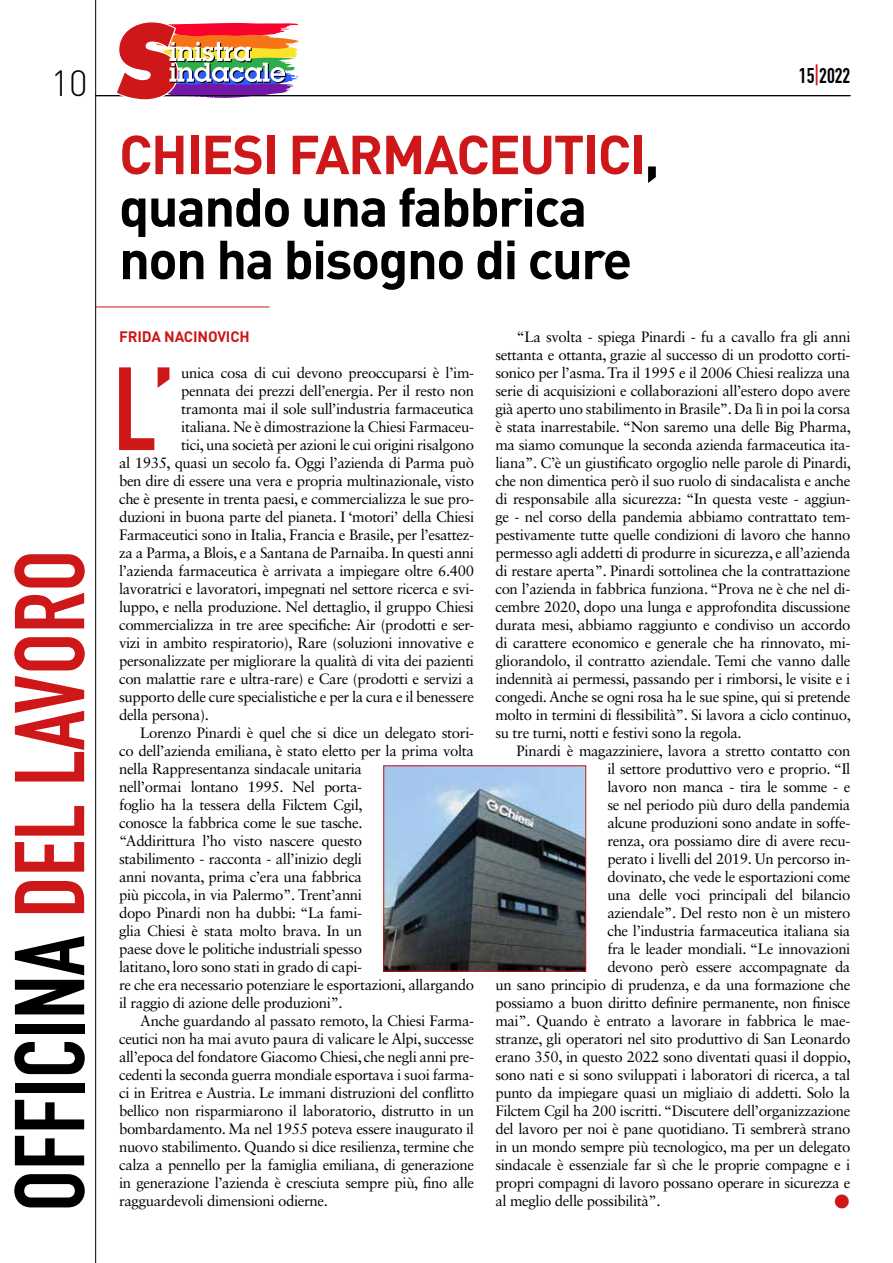
<style>
.page{position:relative;width:893px;height:1263px;background:#fff}
.page>*{position:absolute;margin:0;border:0;box-sizing:border-box;transform-origin:0 0}
.t1{font:116.1px "DIN Engschrift Std";color:#cd1719}
.t2{font:97.35px "DIN Engschrift Std";color:#cd1719}
.t3{font:700 54px/52.5px "DIN";letter-spacing:-.03em;color:#000}
.t4{font:300 36px "DIN";color:#000}
.t5{font:21px "DIN Engschrift Std";color:#000}
.t6{font:15px/18px "Sabon LT Std";letter-spacing:-.025em;color:#000;text-align:justify}
.t7{font:700 15px "DIN";letter-spacing:-.01em;color:#cd1719}
.t8{font:15px "Zapf Dingbats IT Cby BT";color:#cd1719}
.s1{color:#000}
.s2{color:#cd1719}
</style>
<div class="page">
<hr style="left:95px;top:95px;width:755px;height:1px;background:#000">
<hr style="left:95px;top:0;width:1px;height:1263px;background:#000">
<svg style="left:115px;top:22px;width:184px;height:78px"></svg>
<hr style="left:96px;top:307px;width:174px;height:1px;background:#cd1719">
<img style="left:385px;top:767px;width:199px;height:202px">
<div style="left:383px;top:765px;width:203px;height:206px;border:1px solid #cd1719"></div>
<h3 class="t4" style="left:51px;top:61px;width:39px">10</h3>
<h2 class="t2" style="left:-7px;top:1211px;width:663px;rotate:-90deg"><span class="s1">OFFICINA</span> DEL LAVORO</h2>
<h3 class="t3" style="left:119px;top:126px;width:542px"><span class="s2">CHIESI FARMACEUTICI</span>, quando una fabbrica non ha bisogno di cure</h3>
<h3 class="t5" style="left:799px;top:63px;width:53px">15<span class="s2">|</span>2022</h3>
<p class="t7" style="left:119px;top:327px;width:132px">FRIDA NACINOVICH</p>
<h1 class="t1" style="left:113px;top:341px;width:62px">L’</h1>
<p class="t6" style="left:181px;top:364px;width:294px">unica cosa di cui devono preoccuparsi è l’im-</p>
<p class="t6" style="left:181px;top:382px;width:294px">pennata dei prezzi dell’energia. Per il resto non</p>
<p class="t6" style="left:181px;top:400px;width:294px">tramonta mai il sole sull’industria farmaceutica</p>
<p class="t6" style="left:181px;top:418px;width:294px">italiana. Ne è dimostrazione la Chiesi Farmaceu-</p>
<p class="t6" style="left:181px;top:436px;width:294px">tici, una società per azioni le cui origini risalgono</p>
<p class="t6" style="left:119px;top:454px;width:357px">al 1935, quasi un secolo fa. Oggi l’azienda di Parma può</p>
<p class="t6" style="left:119px;top:472px;width:357px">ben dire di essere una vera e propria multinazionale, visto</p>
<p class="t6" style="left:119px;top:490px;width:357px">che è presente in trenta paesi, e commercializza le sue pro-</p>
<p class="t6" style="left:119px;top:508px;width:357px">duzioni in buona parte del pianeta. I ‘motori’ della Chiesi</p>
<p class="t6" style="left:119px;top:526px;width:356px">Farmaceutici sono in Italia, Francia e Brasile, per l’esattez-</p>
<p class="t6" style="left:119px;top:544px;width:357px">za a Parma, a Blois, e a Santana de Parnaiba. In questi anni</p>
<p class="t6" style="left:119px;top:562px;width:357px">l’azienda farmaceutica è arrivata a impiegare oltre 6.400</p>
<p class="t6" style="left:119px;top:580px;width:357px">lavoratrici e lavoratori, impegnati nel settore ricerca e svi-</p>
<p class="t6" style="left:119px;top:598px;width:357px">luppo, e nella produzione. Nel dettaglio, il gruppo Chiesi</p>
<p class="t6" style="left:119px;top:616px;width:357px">commercializza in tre aree specifiche: Air (prodotti e ser-</p>
<p class="t6" style="left:119px;top:634px;width:357px">vizi in ambito respiratorio), Rare (soluzioni innovative e</p>
<p class="t6" style="left:119px;top:652px;width:357px">personalizzate per migliorare la qualità di vita dei pazienti</p>
<p class="t6" style="left:119px;top:670px;width:357px">con malattie rare e ultra-rare) e Care (prodotti e servizi a</p>
<p class="t6" style="left:119px;top:688px;width:357px">supporto delle cure specialistiche e per la cura e il benessere</p>
<p class="t6" style="left:119px;top:706px;width:91px">della persona).</p>
<p class="t6" style="left:140px;top:724px;width:335px">Lorenzo Pinardi è quel che si dice un delegato stori-</p>
<p class="t6" style="left:119px;top:742px;width:357px">co dell’azienda emiliana, è stato eletto per la prima volta</p>
<p class="t6" style="left:119px;top:760px;width:245px">nella Rappresentanza sindacale unitaria</p>
<p class="t6" style="left:119px;top:778px;width:245px">nell’ormai lontano 1995. Nel porta-</p>
<p class="t6" style="left:119px;top:796px;width:245px">foglio ha la tessera della Filctem Cgil,</p>
<p class="t6" style="left:119px;top:814px;width:245px">conosce la fabbrica come le sue tasche.</p>
<p class="t6" style="left:119px;top:832px;width:245px">“Addirittura l’ho visto nascere questo</p>
<p class="t6" style="left:119px;top:850px;width:245px">stabilimento - racconta - all’inizio degli</p>
<p class="t6" style="left:119px;top:868px;width:245px">anni novanta, prima c’era una fabbrica</p>
<p class="t6" style="left:119px;top:886px;width:245px">più piccola, in via Palermo”. Trent’anni</p>
<p class="t6" style="left:119px;top:904px;width:245px">dopo Pinardi non ha dubbi: “La fami-</p>
<p class="t6" style="left:119px;top:922px;width:245px">glia Chiesi è stata molto brava. In un</p>
<p class="t6" style="left:119px;top:940px;width:245px">paese dove le politiche industriali spesso</p>
<p class="t6" style="left:119px;top:958px;width:245px">latitano, loro sono stati in grado di capi-</p>
<p class="t6" style="left:119px;top:976px;width:357px">re che era necessario potenziare le esportazioni, allargando</p>
<p class="t6" style="left:119px;top:994px;width:225px">il raggio di azione delle produzioni”.</p>
<p class="t6" style="left:140px;top:1012px;width:335px">Anche guardando al passato remoto, la Chiesi Farma-</p>
<p class="t6" style="left:119px;top:1030px;width:357px">ceutici non ha mai avuto paura di valicare le Alpi, successe</p>
<p class="t6" style="left:119px;top:1048px;width:357px">all’epoca del fondatore Giacomo Chiesi, che negli anni pre-</p>
<p class="t6" style="left:119px;top:1066px;width:357px">cedenti la seconda guerra mondiale esportava i suoi farma-</p>
<p class="t6" style="left:119px;top:1084px;width:357px">ci in Eritrea e Austria. Le immani distruzioni del conflitto</p>
<p class="t6" style="left:119px;top:1102px;width:357px">bellico non risparmiarono il laboratorio, distrutto in un</p>
<p class="t6" style="left:119px;top:1120px;width:357px">bombardamento. Ma nel 1955 poteva essere inaugurato il</p>
<p class="t6" style="left:119px;top:1138px;width:357px">nuovo stabilimento. Quando si dice resilienza, termine che</p>
<p class="t6" style="left:119px;top:1156px;width:357px">calza a pennello per la famiglia emiliana, di generazione</p>
<p class="t6" style="left:119px;top:1174px;width:357px">in generazione l’azienda è cresciuta sempre più, fino alle</p>
<p class="t6" style="left:119px;top:1192px;width:210px">ragguardevoli dimensioni odierne.</p>
<p class="t6" style="left:495px;top:328px;width:357px;text-indent:21px">“La svolta - spiega Pinardi - fu a cavallo fra gli anni settanta e ottanta, grazie al successo di un prodotto corti&shy;sonico per l’asma. Tra il 1995 e il 2006 Chiesi realizza una serie di acquisizioni e collaborazioni all’estero dopo avere già aperto uno stabilimento in Brasile”. Da lì in poi la corsa è stata inarrestabile. “Non saremo una delle Big Pharma, ma siamo comunque la seconda azienda farmaceutica ita&shy;liana”. C’è un giustificato orgoglio nelle parole di Pinardi, che non dimentica però il suo ruolo di sindacalista e anche di responsabile alla sicurezza: “In questa veste - aggiun&shy;ge - nel corso della pandemia abbiamo contrattato tem&shy;pestivamente tutte quelle condizioni di lavoro che hanno permesso agli addetti di produrre in sicurezza, e all’azienda di restare aperta”. Pinardi sottolinea che la contrattazione con l’azienda in fabbrica funziona. “Prova ne è che nel di&shy;cembre 2020, dopo una lunga e approfondita discussione durata mesi, abbiamo raggiunto e condiviso un accordo di carattere economico e generale che ha rinnovato, mi&shy;gliorandolo, il contratto aziendale. Temi che vanno dalle indennità ai permessi, passando per i rimborsi, le visite e i congedi. Anche se ogni rosa ha le sue spine, qui si pretende molto in termini di flessibilità”. Si lavora a ciclo continuo, su tre turni, notti e festivi sono la regola.</p>
<p class="t6" style="left:517px;top:742px;width:335px">Pinardi è magazziniere, lavora a stretto contatto con</p>
<p class="t6" style="left:607px;top:760px;width:245px">il settore produttivo vero e proprio. “Il</p>
<p class="t6" style="left:607px;top:778px;width:245px">lavoro non manca - tira le somme - e</p>
<p class="t6" style="left:607px;top:796px;width:245px">se nel periodo più duro della pandemia</p>
<p class="t6" style="left:607px;top:814px;width:245px">alcune produzioni sono andate in soffe-</p>
<p class="t6" style="left:607px;top:832px;width:245px">renza, ora possiamo dire di avere recu-</p>
<p class="t6" style="left:607px;top:850px;width:245px">perato i livelli del 2019. Un percorso in-</p>
<p class="t6" style="left:607px;top:868px;width:245px">dovinato, che vede le esportazioni come</p>
<p class="t6" style="left:607px;top:886px;width:245px">una delle voci principali del bilancio</p>
<p class="t6" style="left:607px;top:904px;width:245px">aziendale”. Del resto non è un mistero</p>
<p class="t6" style="left:607px;top:922px;width:245px">che l’industria farmaceutica italiana sia</p>
<p class="t6" style="left:607px;top:940px;width:245px">fra le leader mondiali. “Le innovazioni</p>
<p class="t6" style="left:607px;top:958px;width:245px">devono però essere accompagnate da</p>
<p class="t6" style="left:495px;top:976px;width:357px">un sano principio di prudenza, e da una formazione che</p>
<p class="t6" style="left:495px;top:994px;width:357px">possiamo a buon diritto definire permanente, non finisce</p>
<p class="t6" style="left:495px;top:1012px;width:357px">mai”. Quando è entrato a lavorare in fabbrica le mae-</p>
<p class="t6" style="left:495px;top:1030px;width:357px">stranze, gli operatori nel sito produttivo di San Leonardo</p>
<p class="t6" style="left:495px;top:1048px;width:357px">erano 350, in questo 2022 sono diventati quasi il doppio,</p>
<p class="t6" style="left:495px;top:1066px;width:357px">sono nati e si sono sviluppati i laboratori di ricerca, a tal</p>
<p class="t6" style="left:495px;top:1084px;width:356px">punto da impiegare quasi un migliaio di addetti. Solo la</p>
<p class="t6" style="left:495px;top:1102px;width:357px">Filctem Cgil ha 200 iscritti. “Discutere dell’organizzazione</p>
<p class="t6" style="left:495px;top:1120px;width:357px">del lavoro per noi è pane quotidiano. Ti sembrerà strano</p>
<p class="t6" style="left:495px;top:1138px;width:357px">in un mondo sempre più tecnologico, ma per un delegato</p>
<p class="t6" style="left:495px;top:1156px;width:357px">sindacale è essenziale far sì che le proprie compagne e i</p>
<p class="t6" style="left:495px;top:1174px;width:356px">propri compagni di lavoro possano operare in sicurezza e</p>
<p class="t6" style="left:495px;top:1192px;width:167px">al meglio delle possibilità”.</p>
<p class="t8" style="left:834px;top:1194px;width:16px">●</p>
</div>
